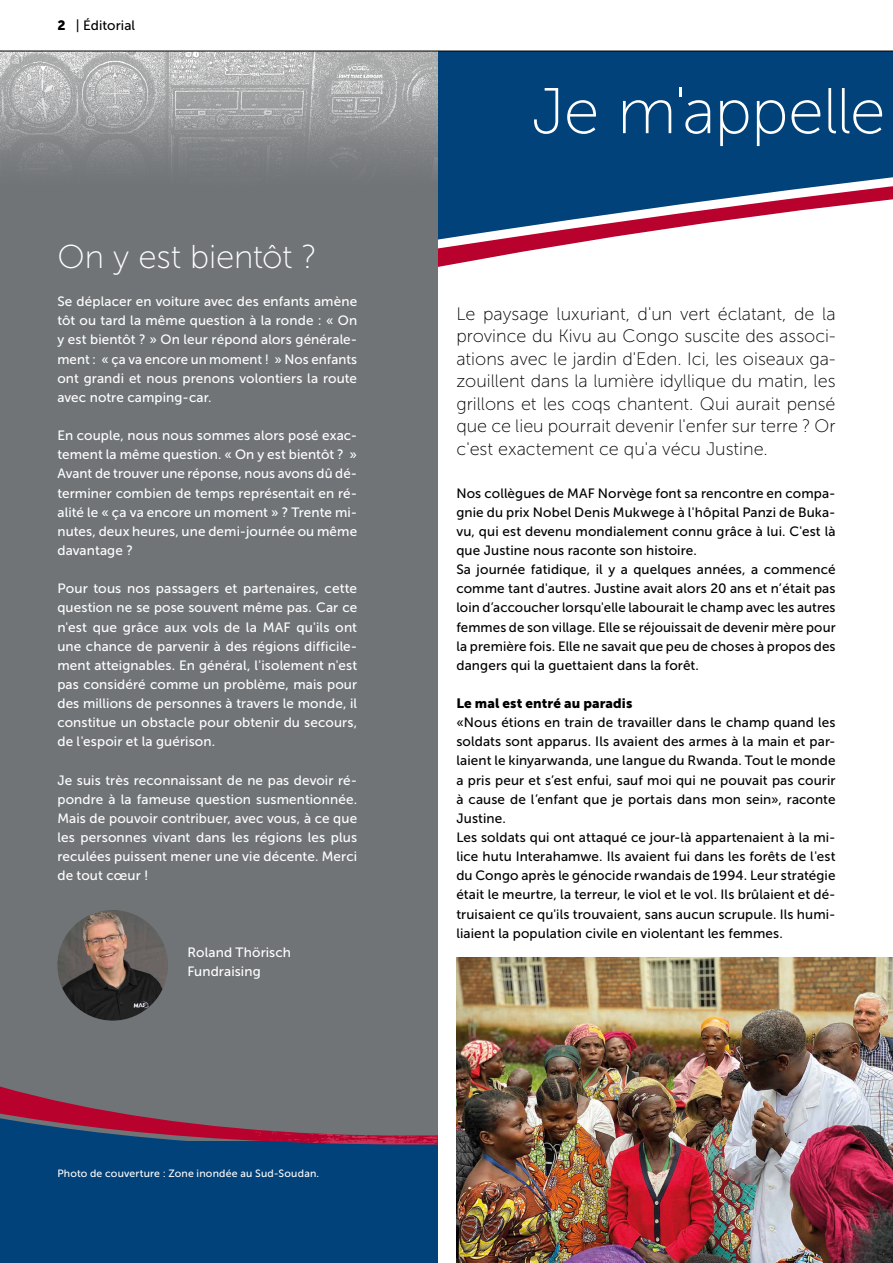
<style>
.page{position:relative;width:893px;height:1263px;background:#fff}
.page>*{position:absolute;margin:0;border:0;box-sizing:border-box;transform-origin:0 0}
.t1{font:64.5px "Museo Sans 100";letter-spacing:-.015em;color:#fff}
.t2{font:33px "Museo Sans 100";letter-spacing:-.01em;color:#fff}
.t3{font:18px/22.5px "Museo Sans 100";color:#000;text-align:justify}
.t4{font:13.5px/19.2px "Museo Sans 500";letter-spacing:.01em;color:#000}
.t5{font:13.5px/19.2px "Museo Sans 500";letter-spacing:.01em;color:#fff;text-align:justify}
.t6{font:13.5px "Museo Sans 900";letter-spacing:.005em;color:#000}
.t7{font:10.5px "Museo Sans 500";letter-spacing:.02em;color:#fff}
.s1{font-family:"Museo Sans 900"}
</style>
<div class="page">
<div style="left:438px;top:51px;width:455px;height:73px;background:#004279"></div>
<svg style="left:438px;top:124px;width:455px;height:143px;fill:#004279"></svg>
<div style="left:0;top:17px;width:438px;height:1176px;background:#717477"></div>
<div style="left:0;top:1141px;width:438px;height:122px;background:#004279"></div>
<svg style="left:0;top:1086px;width:161px;height:55px"></svg>
<img style="left:161px;top:1119px;width:277px;height:26px">
<img style="left:0;top:51px;width:438px;height:120px">
<img style="left:57px;top:910px;width:111px;height:110px;border-radius:55px">
<img style="left:457px;top:958px;width:436px;height:305px">
<svg style="left:0;top:17px;width:893px;height:34px"></svg>
<p class="t4" style="left:57px;top:16px;width:79px"><span class="s1">2</span> | Éditorial</p>
<h2 class="t2" style="left:57px;top:239px;width:261px">On y est bientôt ?</h2>
<p class="t5" style="left:57px;top:292px;width:301px">Se déplacer en voiture avec des enfants amène tôt ou tard la même question à la ronde : « On y est bientôt ? » On leur répond alors générale&shy;ment : « ça va encore un moment ! » Nos enfants ont grandi et nous prenons volontiers la route avec notre camping-car.</p>
<p class="t5" style="left:57px;top:426px;width:301px">En couple, nous nous sommes alors posé exac&shy;tement la même question. « On y est bientôt ? » Avant de trouver une réponse, nous avons dû dé&shy;terminer combien de temps représentait en ré&shy;alité le « ça va encore un moment » ? Trente mi&shy;nutes, deux heures, une demi-journée ou même davantage ?</p>
<p class="t5" style="left:57px;top:579px;width:301px">Pour tous nos passagers et partenaires, cette question ne se pose souvent même pas. Car ce n'est que grâce aux vols de la MAF qu'ils ont une chance de parvenir à des régions difficile&shy;ment atteignables. En général, l'isolement n'est pas considéré comme un problème, mais pour des millions de personnes à travers le monde, il constitue un obstacle pour obtenir du secours, de l'espoir et la guérison.</p>
<p class="t5" style="left:57px;top:770px;width:301px">Je suis très reconnaissant de ne pas devoir ré&shy;pondre à la fameuse question susmentionnée.<br>Mais de pouvoir contribuer, avec vous, à ce que les personnes vivant dans les régions les plus reculées puissent mener une vie décente. Merci de tout cœur !</p>
<p class="t5" style="left:187px;top:942px;width:105px">Roland Thörisch<br>Fundraising</p>
<p class="t7" style="left:57px;top:1168px;width:263px">Photo de couverture : Zone inondée au Sud-Soudan.</p>
<h1 class="t1" style="left:531px;top:77px;width:355px">Je m'appelle</h1>
<p class="t3" style="left:456px;top:302px;width:381px">Le paysage luxuriant, d'un vert éclatant, de la province du Kivu au Congo suscite des associ&shy;ations avec le jardin d'Eden. Ici, les oiseaux ga&shy;zouillent dans la lumière idyllique du matin, les grillons et les coqs chantent. Qui aurait pensé que ce lieu pourrait devenir l'enfer sur terre ? Or c'est exactement ce qu'a vécu Justine.</p>
<p class="t4" style="left:456px;top:483px;width:381px">Nos collègues de MAF Norvège font sa rencontre en compa&shy;gnie du prix Nobel Denis Mukwege à l'hôpital Panzi de Buka&shy;vu, qui est devenu mondialement connu grâce à lui. C'est là que Justine nous raconte son histoire.<br>Sa journée fatidique, il y a quelques années, a commencé comme tant d'autres. Justine avait alors 20 ans et n’était pas loin d’accoucher lorsqu'elle labourait le champ avec les autres femmes de son village. Elle se réjouissait de devenir mère pour la première fois. Elle ne savait que peu de choses à propos des dangers qui la guettaient dans la forêt.</p>
<p class="t6" style="left:456px;top:696px;width:178px">Le mal est entré au paradis</p>
<p class="t4" style="left:456px;top:713px;width:381px">«Nous étions en train de travailler dans le champ quand les soldats sont apparus. Ils avaient des armes à la main et par&shy;laient le kinyarwanda, une langue du Rwanda. Tout le monde a pris peur et s’est enfui, sauf moi qui ne pouvait pas courir à cause de l’enfant que je portais dans mon sein», raconte Justine.<br>Les soldats qui ont attaqué ce jour-là appartenaient à la mi&shy;lice hutu Interahamwe. Ils avaient fui dans les forêts de l'est du Congo après le génocide rwandais de 1994. Leur stratégie était le meurtre, la terreur, le viol et le vol. Ils brûlaient et dé&shy;truisaient ce qu'ils trouvaient, sans aucun scrupule. Ils humi&shy;liaient la population civile en violentant les femmes.</p>
</div>
